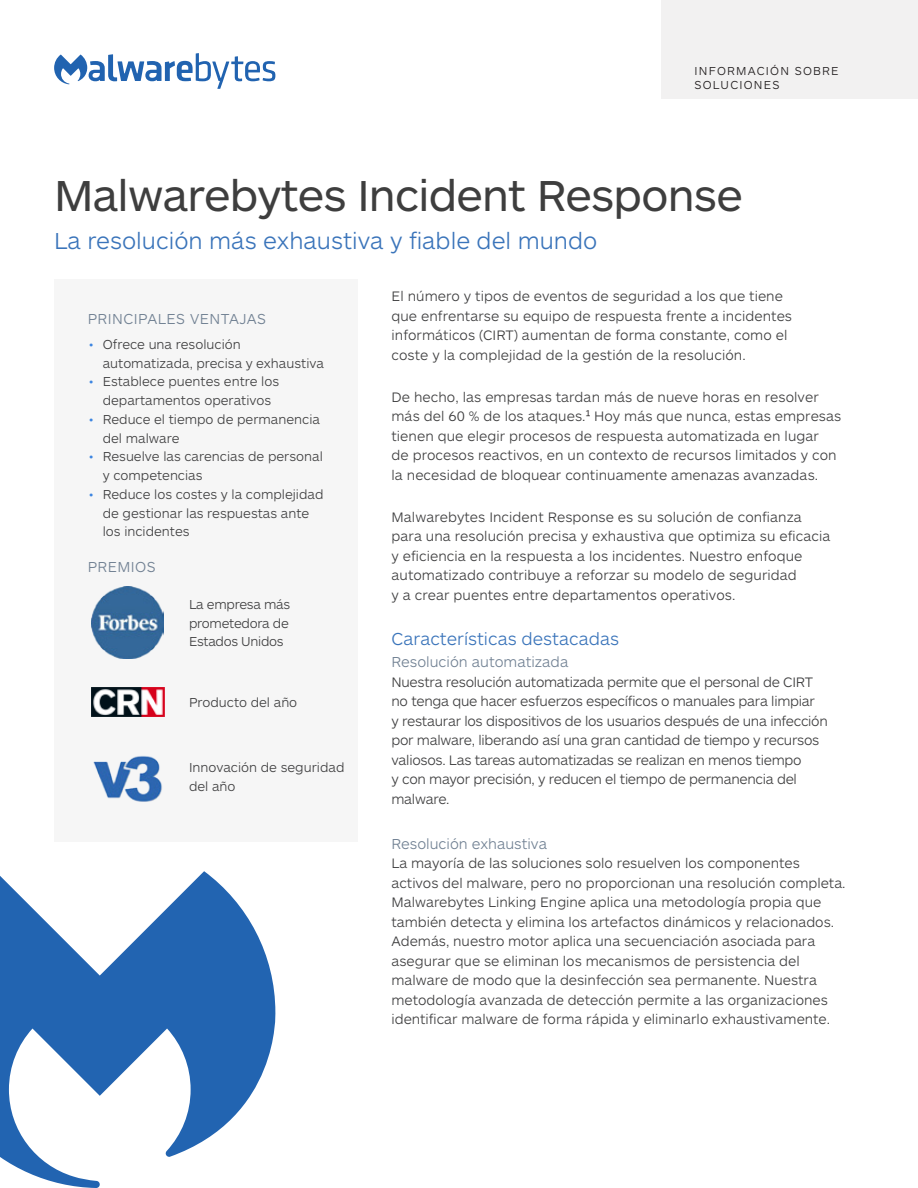
<style>
.page{position:relative;width:918px;height:1188px;background:#fff}
.page>*{position:absolute;margin:0;border:0;box-sizing:border-box;transform-origin:0 0}
.t1{font:45px "ARS Maquette Pro";letter-spacing:-.015em;color:#3e3e3e}
.Subtitle{font:300 24px "ARS Maquette Pro";color:#3a74ba}
.Body_Sub_Head{font:300 18px "ARS Maquette Pro";color:#3a74ba}
.Body_Section_Sub_Hea{font:300 15px "ARS Maquette Pro";color:#718193}
.pullout_section__hea{font:300 15px "ARS Maquette Pro";letter-spacing:.03em;color:#718193}
.Body{font:300 14.25px/19.5px "ARS Maquette Pro";color:#3e3e3f}
.Body-2{font:300 14.25px/19.5px "ARS Maquette Pro";letter-spacing:-.02em;color:#3e3e3f}
.pullout_section__bod{font:300 13.5px/18.8px "ARS Maquette Pro";color:#3e3e3f}
.article_type{font:300 12px/14.4px "ARS Maquette Pro";letter-spacing:.1em;color:#231f20}
.s1{font-size:12px;color:#3c85e1}
.s2{color:#231f20}
</style>
<div class="page">
<div style="left:662px;top:0;width:256px;height:99px;background:#f2f1f1"></div>
<div style="left:54px;top:279px;width:304px;height:563px;background:#f6f6f6"></div>
<svg style="left:0;top:871px;width:275px;height:317px;fill:#2264b1"></svg>
<img style="left:91px;top:687px;width:73px;height:30px">
<img style="left:92px;top:587px;width:71px;height:71px">
<img style="left:93px;top:756px;width:69px;height:46px">
<svg style="left:54px;top:53px;width:221px;height:36px"></svg>
<p class="article_type" style="left:694px;top:63px;width:146px">INFORMACIÓN SOBRE<br>SOLUCIONES</p>
<p class="t1" style="left:54px;top:167px;width:690px">Malwarebytes Incident Response</p>
<p class="Subtitle" style="left:54px;top:225px;width:545px">La resolución más exhaustiva y fiable del mundo</p>
<p class="pullout_section__hea" style="left:88px;top:309px;width:180px">PRINCIPALES VENTAJAS</p>
<p class="pullout_section__bod" style="left:103px;top:334px;width:223px;text-indent:-14px"><span class="s1">•</span> Ofrece una resolución automatizada, precisa y exhaustiva</p>
<p class="pullout_section__bod" style="left:89px;top:372px;width:191px;text-align:center"><span class="s1">•</span> Establece puentes entre los departamentos operativos</p>
<p class="pullout_section__bod" style="left:103px;top:409px;width:219px;text-indent:-14px"><span class="s1">•</span> Reduce el tiempo de permanencia del malware</p>
<p class="pullout_section__bod" style="left:103px;top:447px;width:222px;text-indent:-14px"><span class="s1">•</span> Resuelve las carencias de personal y competencias</p>
<p class="pullout_section__bod" style="left:103px;top:484px;width:222px;text-indent:-14px"><span class="s1">•</span> Reduce los costes y la complejidad de gestionar las respuestas ante los incidentes</p>
<p class="pullout_section__hea" style="left:88px;top:557px;width:70px">PREMIOS</p>
<p class="pullout_section__bod" style="left:189px;top:594px;width:103px;text-align:justify">La empresa más prometedora de Estados Unidos</p>
<p class="pullout_section__bod" style="left:189px;top:693px;width:110px">Producto del año</p>
<p class="pullout_section__bod" style="left:189px;top:758px;width:157px">Innovación de seguridad del año</p>
<p class="Body" style="left:392px;top:286px;width:402px">El número y tipos de eventos de seguridad a los que tiene que enfrentarse su equipo de respuesta frente a incidentes informáticos (CIRT) aumentan de forma constante, como el coste y la complejidad de la gestión de la resolución.</p>
<p class="Body" style="left:392px;top:386px;width:451px">De hecho, las empresas tardan más de nueve horas en resolver más del 60 % de los ataques.<span class="s2">¹</span> Hoy más que nunca, estas empresas tienen que elegir procesos de respuesta automatizada en lugar<br>de procesos reactivos, en un contexto de recursos limitados y con la necesidad de bloquear continuamente amenazas avanzadas.</p>
<p class="Body" style="left:392px;top:506px;width:440px">Malwarebytes Incident Response es su solución de confianza para una resolución precisa y exhaustiva que optimiza su eficacia y eficiencia en la respuesta a los incidentes. Nuestro enfoque automatizado contribuye a reforzar su modelo de seguridad<br>y a crear puentes entre departamentos operativos.</p>
<p class="Body_Sub_Head" style="left:392px;top:627px;width:229px">Características destacadas</p>
<p class="Body_Section_Sub_Hea" style="left:392px;top:652px;width:178px">Resolución automatizada</p>
<p class="Body-2" style="left:392px;top:671px;width:438px">Nuestra resolución automatizada permite que el personal de CIRT no tenga que hacer esfuerzos específicos o manuales para limpiar<br>y restaurar los dispositivos de los usuarios después de una infección por malware, liberando así una gran cantidad de tiempo y recursos valiosos. Las tareas automatizadas se realizan en menos tiempo<br>y con mayor precisión, y reducen el tiempo de permanencia del malware.</p>
<p class="Body_Section_Sub_Hea" style="left:392px;top:834px;width:157px">Resolución exhaustiva</p>
<p class="Body" style="left:392px;top:853px;width:456px">La mayoría de las soluciones solo resuelven los componentes activos del malware, pero no proporcionan una resolución completa.<br>Malwarebytes Linking Engine aplica una metodología propia que también detecta y elimina los artefactos dinámicos y relacionados.<br>Además, nuestro motor aplica una secuenciación asociada para asegurar que se eliminan los mecanismos de persistencia del malware de modo que la desinfección sea permanente. Nuestra metodología avanzada de detección permite a las organizaciones identificar malware de forma rápida y eliminarlo exhaustivamente.</p>
</div>
